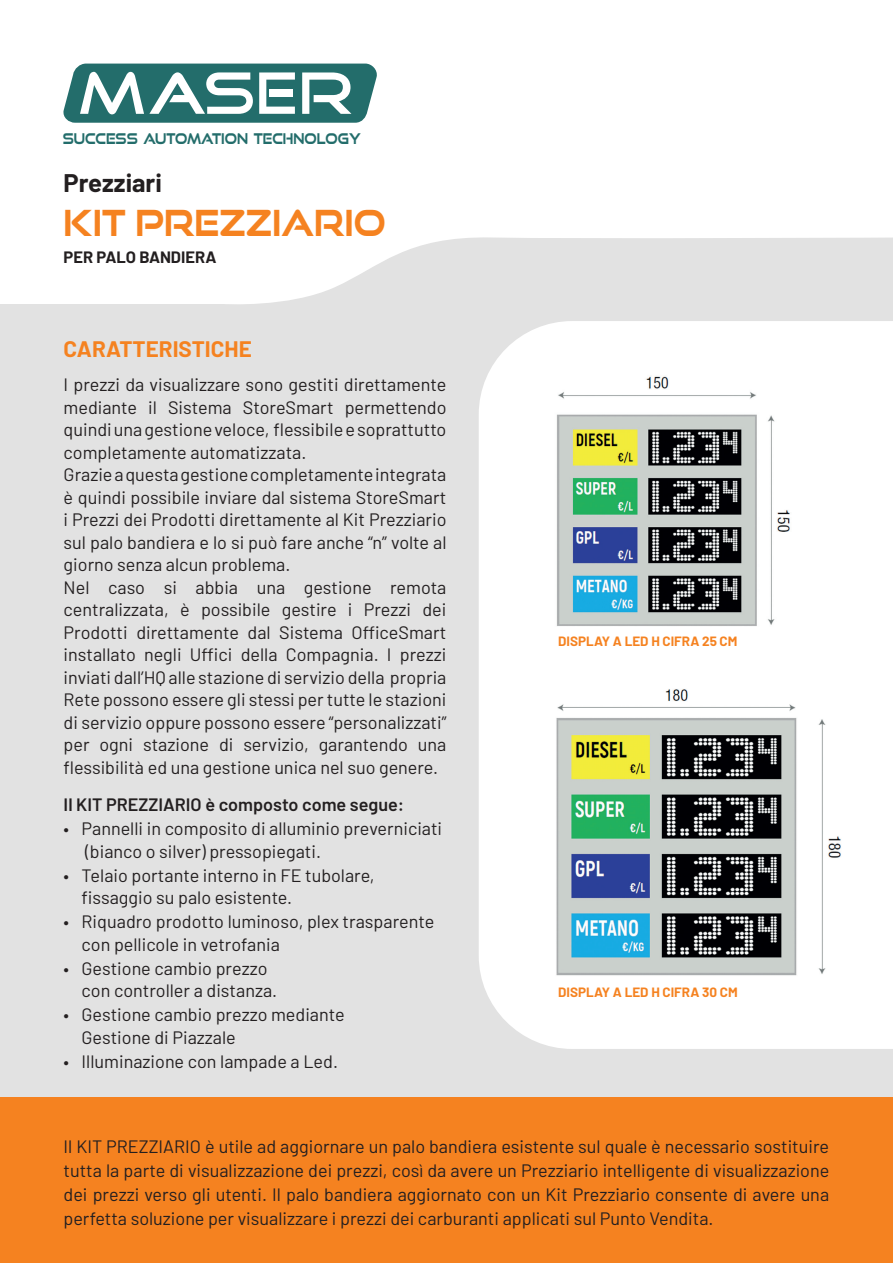
<style>
.page{position:relative;width:893px;height:1263px;background:#fff}
.page>*{position:absolute;margin:0;border:0;box-sizing:border-box;transform-origin:0 0}
.Titolo{font:700 36px "Good Times Rg";color:#f58220;scale:.91 1}
.Titolo-2{font:700 25.5px "Barlow";color:#231f20}
.Testo{font:700 22.5px "Barlow";color:#f58220}
.Testo-2{font:18px/22.5px "Barlow";color:#231f20;text-align:justify}
.Testo-3{font:600 18px "Barlow";color:#231f20}
.Titolo-3{font:700 16.5px "Barlow";color:#231f20}
.t1{font:700 14.85px "Good Times Rg";color:#236d6b;scale:.85 1}
.Testo-4{font:700 13.5px "Barlow";color:#f58220}
</style>
<div class="page">
<div style="left:0;top:237px;width:893px;height:861px;background:#e2e2e2"></div>
<svg style="left:479px;top:321px;width:414px;height:728px"></svg>
<div style="left:0;top:1098px;width:893px;height:165px;background:#f58220"></div>
<svg style="left:63px;top:63px;width:314px;height:60px"></svg>
<div style="left:269px;top:89px;width:24px;height:7px;background:#fff"></div>
<img style="left:546px;top:366px;width:253px;height:279px">
<img style="left:541px;top:682px;width:303px;height:301px">
<p class="t1" style="left:63px;top:130px;width:352px">SUCCESS AUTOMATION TECHNOLOGY</p>
<p class="Titolo-2" style="left:64px;top:164px;width:100px">Prezziari</p>
<p class="Titolo" style="left:64px;top:201px;width:355px">KIT PREZZIARIO</p>
<p class="Titolo-3" style="left:64px;top:244px;width:154px">PER PALO BANDIERA</p>
<p class="Testo" style="left:64px;top:332px;width:190px">CARATTERISTICHE</p>
<p class="Testo-2" style="left:64px;top:372px;width:384px">I prezzi da visualizzare sono gestiti direttamente mediante il Sistema StoreSmart permettendo quindi una gestione veloce, flessibile e soprattutto completamente automatizzata.</p>
<p class="Testo-2" style="left:64px;top:462px;width:384px">Grazie a questa gestione completamente integrata è quindi possibile inviare dal sistema StoreSmart i Prezzi dei Prodotti direttamente al Kit Prezziario sul palo bandiera e lo si può fare anche “n” volte al giorno senza alcun problema.</p>
<p class="Testo-2" style="left:64px;top:574px;width:384px">Nel caso si abbia una gestione remota centralizzata, è possibile gestire i Prezzi dei Prodotti direttamente dal Sistema OfficeSmart installato negli Uffici della Compagnia. I prezzi inviati dall’HQ alle stazione di servizio della propria Rete possono essere gli stessi per tutte le stazioni di servizio oppure possono essere “personalizzati” per ogni stazione di servizio, garantendo una flessibilità ed una gestione unica nel suo genere.</p>
<p class="Testo-3" style="left:64px;top:791px;width:342px">Il KIT PREZZIARIO è composto come segue:</p>
<p class="Testo-2" style="left:64px;top:816px;width:380px">• Pannelli in composito di alluminio preverniciati</p>
<p class="Testo-2" style="left:85px;top:838px;width:237px">(bianco o silver) pressopiegati.</p>
<p class="Testo-2" style="left:64px;top:862px;width:313px">• Telaio portante interno in FE tubolare,</p>
<p class="Testo-2" style="left:82px;top:885px;width:212px">fissaggio su palo esistente.</p>
<p class="Testo-2" style="left:64px;top:909px;width:372px">• Riquadro prodotto luminoso, plex trasparente</p>
<p class="Testo-2" style="left:82px;top:931px;width:200px">con pellicole in vetrofania</p>
<p class="Testo-2" style="left:64px;top:955px;width:205px">• Gestione cambio prezzo</p>
<p class="Testo-2" style="left:82px;top:978px;width:197px">con controller a distanza.</p>
<p class="Testo-2" style="left:64px;top:1002px;width:283px">• Gestione cambio prezzo mediante</p>
<p class="Testo-2" style="left:82px;top:1024px;width:156px">Gestione di Piazzale</p>
<p class="Testo-2" style="left:64px;top:1048px;width:276px">• Illuminazione con lampade a Led.</p>
<p class="Testo-4" style="left:558px;top:631px;width:181px">DISPLAY A LED H CIFRA 25 CM</p>
<p class="Testo-4" style="left:558px;top:982px;width:181px">DISPLAY A LED H CIFRA 30 CM</p>
<p class="Testo-2" style="left:64px;top:1133px;width:767px;line-height:24px">Il KIT PREZZIARIO è utile ad aggiornare un palo bandiera esistente sul quale è necessario sostituire tutta la parte di visualizzazione dei prezzi, così da avere un Prezziario intelligente di visualizzazione dei prezzi verso gli utenti. Il palo bandiera aggiornato con un Kit Prezziario consente di avere una perfetta soluzione per visualizzare i prezzi dei carburanti applicati sul Punto Vendita.</p>
</div>
